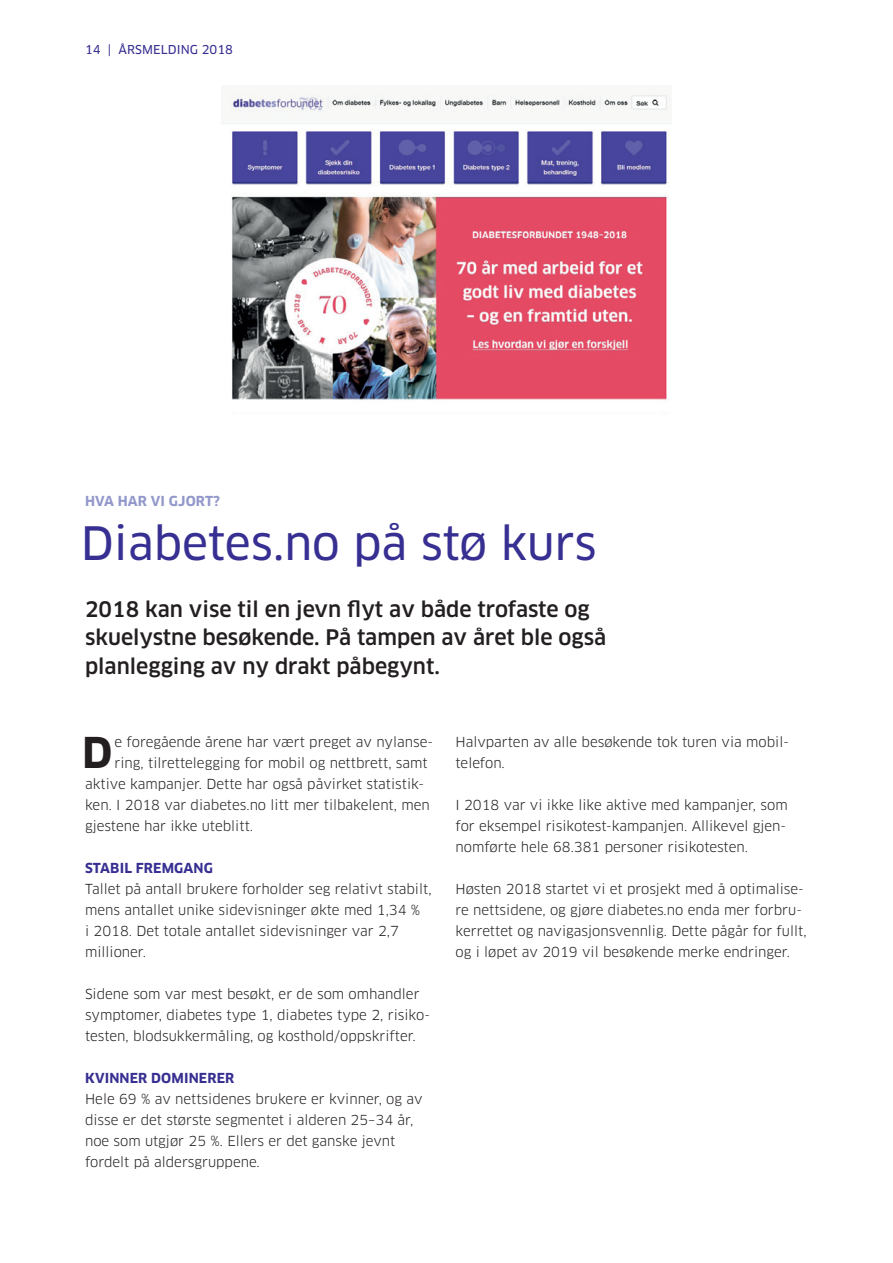
<style>
.page{position:relative;width:893px;height:1263px;background:#fff}
.page>*{position:absolute;margin:0;border:0;box-sizing:border-box;transform-origin:0 0}
.t1{font:45px "Clan OT News";color:#372f92}
.t2{font:700 41.55px "Clan OT";color:#231f20}
.t3{font:500 21px/28.5px "Clan OT";color:#231f20}
.t4{font:13.5px/21px "Clan OT";color:#231f20}
.t5{font:700 13.5px "Clan OT";letter-spacing:.01em;color:#372f92}
.t6{font:700 13.5px "Clan OT";letter-spacing:.01em;color:#9398cb}
.t7{font:12px "Clan OT News";letter-spacing:.01em;color:#372f92}
</style>
<div class="page">
<img style="left:222px;top:94px;width:449px;height:306px">
<p class="t7" style="left:85px;top:42px;width:149px">14 | ÅRSMELDING 2018</p>
<p class="t6" style="left:85px;top:493px;width:137px">HVA HAR VI GJORT?</p>
<h1 class="t1" style="left:81px;top:517px;width:517px">Diabetes.no på stø kurs</h1>
<h3 class="t3" style="left:85px;top:595px;width:523px">2018 kan vise til en jevn flyt av både trofaste og skuelystne besøkende. På tampen av året ble også planlegging av ny drakt påbegynt.</h3>
<h2 class="t2" style="left:82px;top:729px;width:32px">D</h2>
<p class="t4" style="left:115px;top:732px;width:320px">e foregående årene har vært preget av nylanse-</p>
<p class="t4" style="left:115px;top:753px;width:315px">ring, tilrettelegging for mobil og nettbrett, samt</p>
<p class="t4" style="left:85px;top:774px;width:341px">aktive kampanjer. Dette har også påvirket statistik-</p>
<p class="t4" style="left:85px;top:795px;width:346px">ken. I 2018 var diabetes.no litt mer tilbakelent, men</p>
<p class="t4" style="left:85px;top:816px;width:170px">gjestene har ikke uteblitt.</p>
<p class="t5" style="left:85px;top:860px;width:129px">STABIL FREMGANG</p>
<p class="t4" style="left:85px;top:879px;width:348px">Tallet på antall brukere forholder seg relativt stabilt, mens antallet unike sidevisninger økte med 1,34 %<br>i 2018. Det totale antallet sidevisninger var 2,7 millioner.</p>
<p class="t4" style="left:85px;top:984px;width:346px">Sidene som var mest besøkt, er de som omhandler symptomer, diabetes type 1, diabetes type 2, risiko&shy;testen, blodsukkermåling, og kosthold/oppskrifter.</p>
<p class="t5" style="left:85px;top:1070px;width:151px">KVINNER DOMINERER</p>
<p class="t4" style="left:85px;top:1089px;width:339px">Hele 69 % av nettsidenes brukere er kvinner, og av disse er det største segmentet i alderen 25–34 år, noe som utgjør 25 %. Ellers er det ganske jevnt fordelt på aldersgruppene.</p>
<p class="t4" style="left:455px;top:732px;width:335px">Halvparten av alle besøkende tok turen via mobil&shy;telefon.</p>
<p class="t4" style="left:455px;top:795px;width:334px;text-align:justify">I 2018 var vi ikke like aktive med kampanjer, som for eksempel risikotest-kampanjen. Allikevel gjen&shy;nomførte hele 68.381 personer risikotesten.</p>
<p class="t4" style="left:455px;top:879px;width:353px">Høsten 2018 startet vi et prosjekt med å optimalise&shy;re nettsidene, og gjøre diabetes.no enda mer forbru&shy;kerrettet og navigasjonsvennlig. Dette pågår for fullt, og i løpet av 2019 vil besøkende merke endringer.</p>
</div>
